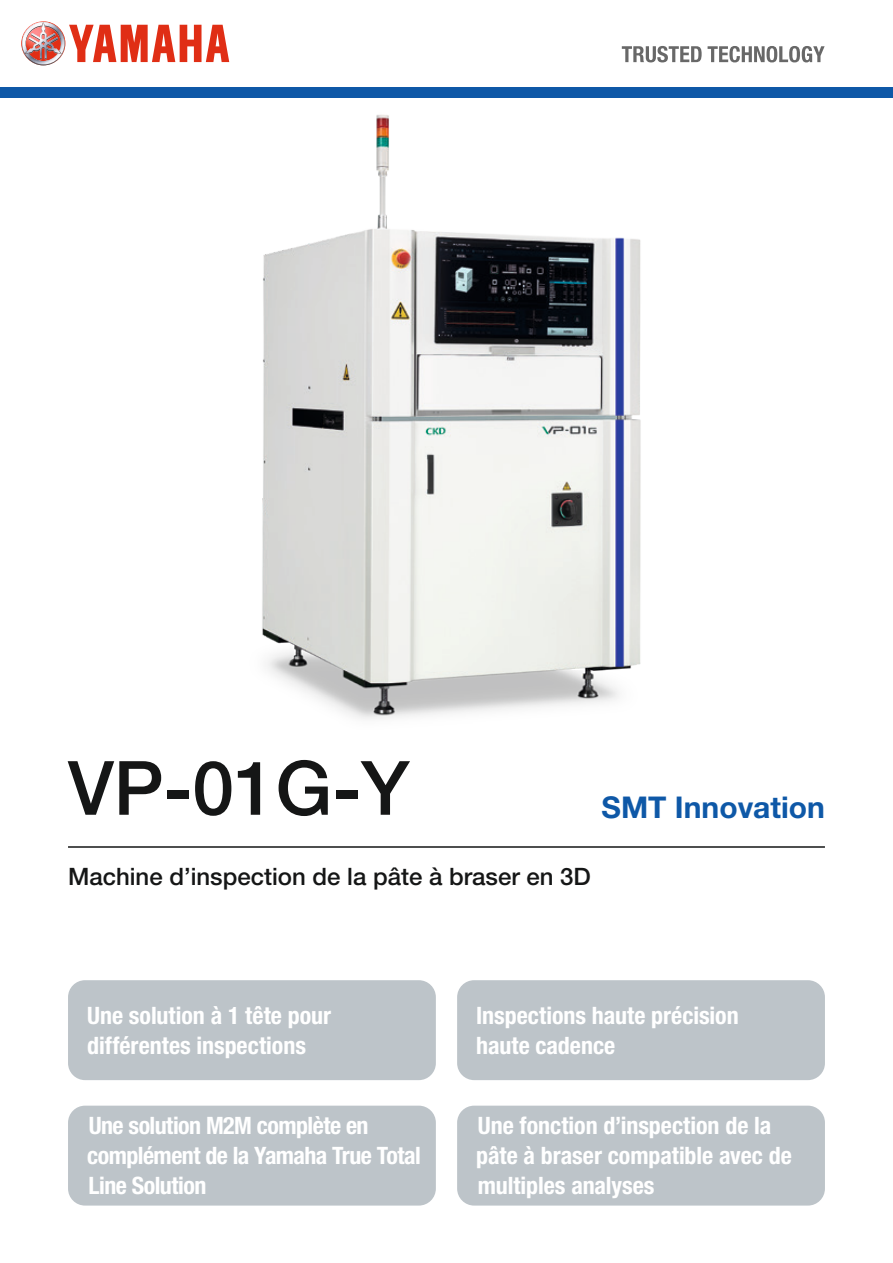
<style>
.page{position:relative;width:893px;height:1263px;background:#fff}
.page>*{position:absolute;margin:0;border:0;box-sizing:border-box;transform-origin:0 0}
.t1{font:500 75px "Helvetica Neue LT Pro";color:#151616}
.t2{font:700 30px "Helvetica Neue LT Pro";color:#0e58a7}
.t3{font:700 condensed 24px/30px "Helvetica Neue LT Pro";letter-spacing:-.005em;color:#fff}
.t4{font:500 24px "Helvetica Neue LT Pro";color:#151616}
</style>
<div class="page">
<hr style="left:68px;top:846px;width:757px;height:2px;background:#151616">
<img style="left:262px;top:114px;width:379px;height:605px">
<div style="left:457px;top:1106px;width:368px;height:99px;background:#bdc4c9;border-radius:17px"></div>
<div style="left:457px;top:980px;width:368px;height:100px;background:#bdc4c9;border-radius:17px"></div>
<div style="left:68px;top:1106px;width:368px;height:99px;background:#bdc4c9;border-radius:17px"></div>
<div style="left:68px;top:980px;width:368px;height:100px;background:#bdc4c9;border-radius:17px"></div>
<div style="left:0;top:87px;width:893px;height:11px;background:#0e58a7"></div>
<svg style="left:21px;top:21px;width:208px;height:44px"></svg>
<svg style="left:708px;top:46px;width:117px;height:16px"></svg>
<svg style="left:622px;top:46px;width:80px;height:16px"></svg>
<h1 class="t1" style="left:68px;top:743px;width:343px">VP-01G-Y</h1>
<p class="t2" style="left:602px;top:788px;width:225px">SMT Innovation</p>
<p class="t4" style="left:68px;top:862px;width:524px">Machine d’inspection de la pâte à braser en 3D</p>
<p class="t3" style="left:87px;top:1000px;width:245px">Une solution à 1 tête pour différentes inspections</p>
<p class="t3" style="left:87px;top:1110px;width:335px">Une solution M2M complète en complément de la Yamaha True Total<br>Line Solution</p>
<p class="t3" style="left:476px;top:1000px;width:264px">Inspections haute précision haute cadence</p>
<p class="t3" style="left:476px;top:1110px;width:317px">Une fonction d’inspection de la pâte à braser compatible avec de multiples analyses</p>
</div>
